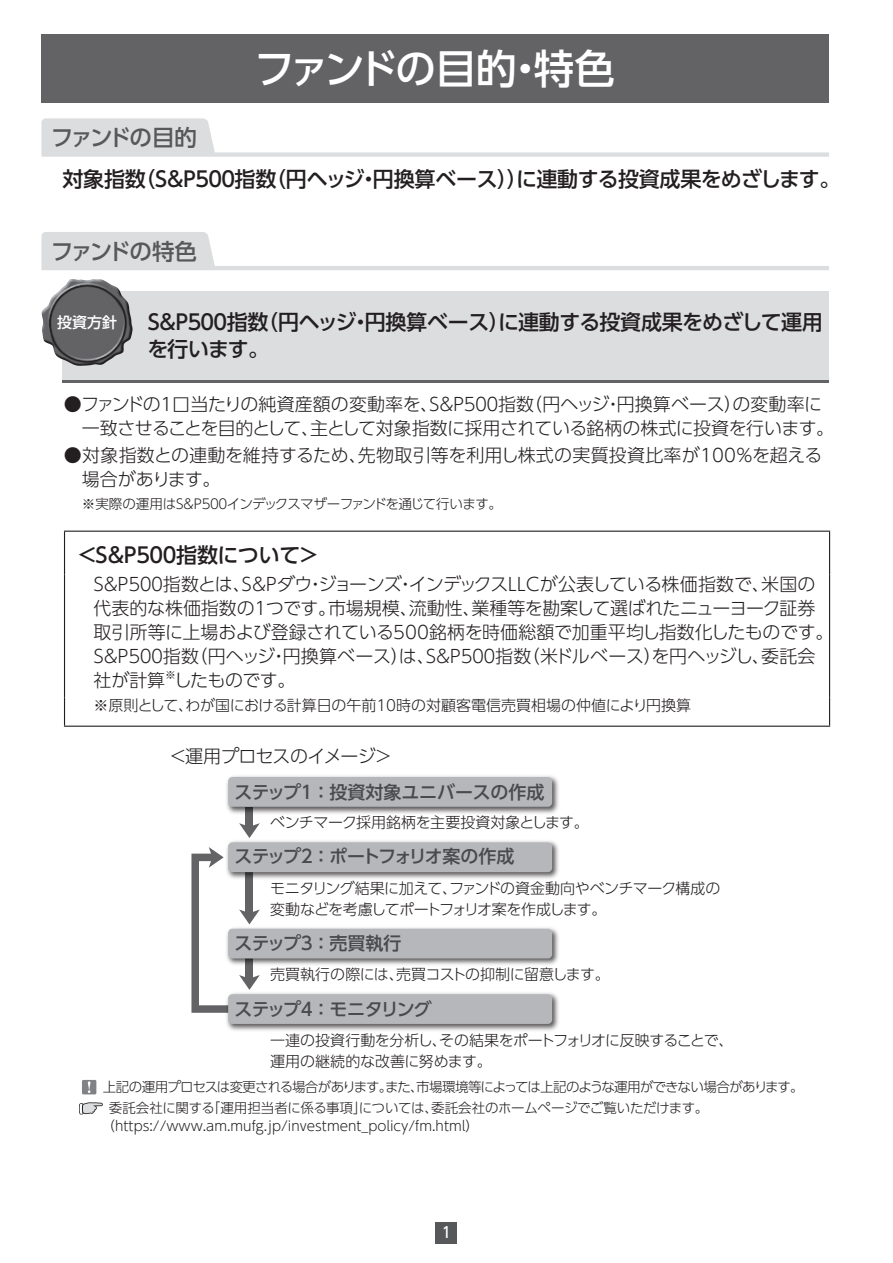
<style>
.page{position:relative;width:893px;height:1263px;background:#fff}
.page>*{position:absolute;margin:0;border:0;box-sizing:border-box;transform-origin:0 0}
.t1{font:500 40.5px "UD Shin Go Pro";letter-spacing:-.06em;color:#fff}
.t2{font:500 22.5px "UD Shin Go Pro";letter-spacing:-.095em;color:#57585a}
.t3{font:500 21px/27px "UD Shin Go Pro";letter-spacing:-.03em;color:#231f20}
.t4{font:300 18px/24px "UD Shin Go Pro";letter-spacing:-.02em;color:#231f20}
.t5{font:300 18px/24px "UD Shin Go Pro";letter-spacing:.015em;color:#231f20}
.t6{font:500 18px "UD Shin Go Pro";letter-spacing:-.105em;color:#494a4b}
.t7{font:500 18px "UD Shin Go Pro";letter-spacing:-.01em;color:#494a4b}
.t8{font:500 18px "UD Shin Go Pro";letter-spacing:-.045em;color:#494a4b}
.t9{font:300 15px/21px "UD Shin Go Pro";letter-spacing:-.03em;color:#231f20}
.t10{font:300 15px "UD Shin Go Pro";color:#231f20}
.t11{font:500 15px "UD Shin Go Pro";color:#fff}
.t12{font:500 15px "UD Shin Go Pro";color:#fff;scale:.9 1}
.t13{font:300 13.5px/21px "UD Shin Go Pro";letter-spacing:-.04em;color:#231f20}
.t14{font:300 13.5px "UD Shin Go Pro";color:#231f20}
.t15{font:300 13.5px "UD Shin Go Pro";letter-spacing:-.06em;color:#231f20}
</style>
<div class="page">
<div style="left:436px;top:1222px;width:21px;height:21px;background:#57585a"></div>
<div style="left:41px;top:35px;width:788px;height:68px;background:#636366"></div>
<svg style="left:41px;top:118px;width:788px;height:39px"></svg>
<svg style="left:41px;top:232px;width:788px;height:38px"></svg>
<div style="left:63px;top:291px;width:766px;height:92px;background:#dcdddf"></div>
<hr style="left:63px;top:380px;width:766px;height:3px;background:#636366">
<img style="left:41px;top:279px;width:92px;height:87px">
<hr style="left:64px;top:531px;width:766px;height:1px;background:#231f20">
<hr style="left:64px;top:532px;width:1px;height:43px;background:#231f20">
<hr style="left:829px;top:532px;width:1px;height:43px;background:#231f20">
<hr style="left:64px;top:575px;width:1px;height:123px;background:#231f20">
<hr style="left:829px;top:575px;width:1px;height:123px;background:#231f20">
<svg style="left:64px;top:698px;width:1px;height:28px"></svg>
<svg style="left:829px;top:698px;width:1px;height:28px"></svg>
<hr style="left:64px;top:726px;width:766px;height:1px;background:#231f20">
<div style="left:246px;top:807px;width:7px;height:20px;background:#636366"></div>
<svg style="left:239px;top:823px;width:21px;height:15px"></svg>
<svg style="left:191px;top:847px;width:69px;height:166px"></svg>
<img style="left:226px;top:776px;width:333px;height:40px">
<div style="left:228px;top:777px;width:324px;height:30px;background:#b6b7bb;border-radius:4px"></div>
<img style="left:224px;top:841px;width:335px;height:40px">
<div style="left:228px;top:842px;width:324px;height:30px;background:#b6b7bb;border-radius:4px"></div>
<img style="left:224px;top:924px;width:335px;height:44px">
<div style="left:228px;top:929px;width:324px;height:29px;background:#b6b7bb;border-radius:4px"></div>
<img style="left:224px;top:990px;width:335px;height:41px">
<div style="left:228px;top:994px;width:324px;height:30px;background:#b6b7bb;border-radius:4px"></div>
<div style="left:82px;top:1080px;width:14px;height:14px;background:#808285"></div>
<svg style="left:88px;top:1081px;width:3px;height:12px"></svg>
<svg style="left:79px;top:1102px;width:24px;height:13px"></svg>
<h1 class="t1" style="left:254px;top:36px;width:362px">ファンドの目的・特色</h1>
<p class="t2" style="left:51px;top:119px;width:147px">ファンドの目的</p>
<p class="t3" style="left:62px;top:165px;width:779px">対象指数（Ｓ＆Ｐ５００指数（円ヘッジ・円換算ベース））に連動する投資成果をめざします。</p>
<p class="t2" style="left:51px;top:233px;width:148px">ファンドの特色</p>
<p class="t11" style="left:57px;top:310px;width:61px">投資方針</p>
<p class="t3" style="left:143px;top:308px;width:681px">Ｓ＆Ｐ５００指数（円ヘッジ・円換算ベース）に連動する投資成果をめざして運用を行います。</p>
<p class="t4" style="left:82px;top:391px;width:754px;text-indent:-18px">●ファンドの１口当たりの純資産額の変動率を、Ｓ＆Ｐ５００指数（円ヘッジ・円換算ベース）の変動率に一致させることを目的として、主として対象指数に採用されている銘柄の株式に投資を行います。</p>
<p class="t5" style="left:82px;top:442px;width:742px;text-indent:-18px">●対象指数との連動を維持するため、先物取引等を利用し株式の実質投資比率が100％を超える場合があります。</p>
<p class="t15" style="left:82px;top:493px;width:422px">※実際の運用はＳ＆Ｐ５００インデックスマザーファンドを通じて行います。</p>
<p class="t3" style="left:77px;top:541px;width:244px">＜Ｓ＆Ｐ５００指数について＞</p>
<p class="t4" style="left:90px;top:571px;width:745px">Ｓ＆Ｐ５００指数とは、Ｓ＆Ｐダウ・ジョーンズ・インデックスＬＬＣが公表している株価指数で、米国の代表的な株価指数の１つです。市場規模、流動性、業種等を勘案して選ばれたニューヨーク証券取引所等に上場および登録されている500銘柄を時価総額で加重平均し指数化したものです。Ｓ＆Ｐ５００指数（円ヘッジ・円換算ベース）は、Ｓ＆Ｐ５００指数（米ドルベース）を円ヘッジし、委託会社が計算<sup>※</sup>したものです。</p>
<p class="t10" style="left:94px;top:693px;width:599px">※原則として、わが国における計算日の午前10時の対顧客電信売買相場の仲値により円換算</p>
<p class="t4" style="left:169px;top:743px;width:225px">＜運用プロセスのイメージ＞</p>
<p class="t7" style="left:235px;top:777px;width:312px">ステップ１ ：投資対象ユニバースの作成</p>
<p class="t9" style="left:270px;top:811px;width:320px">ベンチマーク採用銘柄を主要投資対象とします。</p>
<p class="t6" style="left:235px;top:842px;width:281px">ステップ２ ：ポートフォリオ案の作成</p>
<p class="t9" style="left:270px;top:877px;width:452px">モニタリング結果に加えて、ファンドの資金動向やベンチマーク構成の変動などを考慮してポートフォリオ案を作成します。</p>
<p class="t8" style="left:235px;top:928px;width:169px">ステップ３ ：売買執行</p>
<p class="t9" style="left:270px;top:963px;width:341px">売買執行の際には、売買コストの抑制に留意します。</p>
<p class="t6" style="left:235px;top:995px;width:199px">ステップ４ ：モニタリング</p>
<p class="t9" style="left:270px;top:1029px;width:465px">一連の投資行動を分析し、その結果をポートフォリオに反映することで、運用の継続的な改善に努めます。</p>
<p class="t13" style="left:109px;top:1076px;width:696px;text-indent:-6px">上記の運用プロセスは変更される場合があります。また、市場環境等によっては上記のような運用ができない場合があります。委託会社に関する「運用担当者に係る事項」については、委託会社のホームページでご覧いただけます。</p>
<p class="t14" style="left:102px;top:1115px;width:379px">（https://www.am.mufg.jp/investment_policy/fm.html）</p>
<p class="t12" style="left:442px;top:1220px;width:11px">1</p>
</div>
